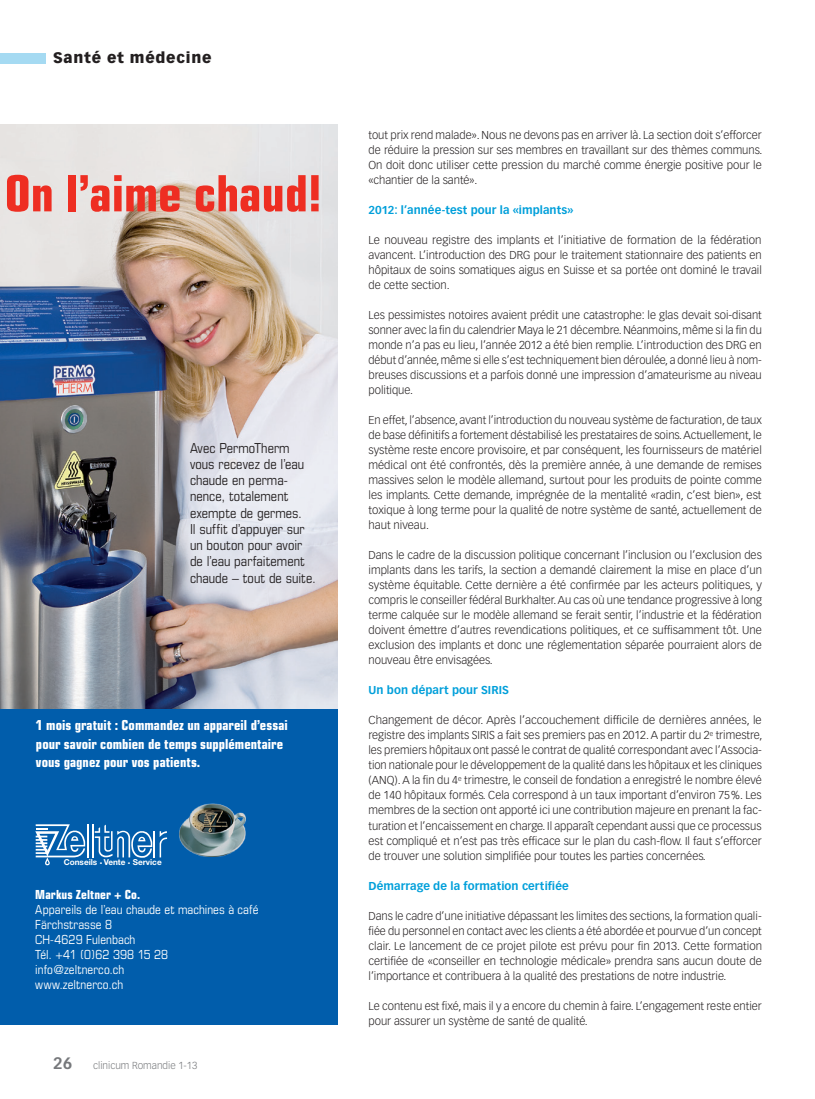
<style>
.page{position:relative;width:815px;height:1099px;background:#fff}
.page>*{position:absolute;margin:0;border:0;box-sizing:border-box;transform-origin:0 0}
.t1{font:700 condensed 50px "Eurostile";color:#ee2e22}
.t2{font:900 15px "Vectora LT Std";letter-spacing:.05em;color:#231f20}
.t3{font:condensed 13.75px/16.2px "Eurostile";color:#231f20}
.t4{font:700 condensed 13.75px/18.8px "Eurostile";color:#fff}
.t5{font:condensed 12.5px/15px "Eurostile";letter-spacing:.005em;color:#fff}
.t6{font:700 condensed 12.5px "Eurostile";letter-spacing:.01em;color:#fff}
.t7{font:300 11.25px/15px "Vectora LT Std";color:#231f20;text-align:justify}
.t8{font:700 11.25px "Vectora LT Std";letter-spacing:.005em;color:#009fda}
.t9{font:300 10px "Vectora LH";color:#76787b}
.t10{font:700 8.25px "Helvetica Neue";color:#fff}
.s1{font-size:5.12px}
.s2{font-weight:700;font-size:16.25px}
</style>
<div class="page">
<div style="left:0;top:53px;width:45px;height:10px;background:#a5daf2"></div>
<img style="left:0;top:124px;width:337px;height:585px">
<div style="left:0;top:709px;width:337px;height:315px;background:#015dab"></div>
<svg style="left:35px;top:824px;width:50px;height:41px"></svg>
<hr style="left:87px;top:824px;width:2px;height:33px;background:#fff">
<hr style="left:92px;top:824px;width:2px;height:33px;background:#fff">
<svg style="left:95px;top:824px;width:72px;height:33px"></svg>
<img style="left:179px;top:803px;width:66px;height:53px">
<h2 class="t2" style="left:53px;top:49px;width:160px">Santé et médecine</h2>
<h1 class="t1" style="left:5px;top:163px;width:319px">On l’aime chaud!</h1>
<p class="t3" style="left:190px;top:439px;width:127px">Avec PermoTherm vous recevez de l’eau chaude en perma&shy;nence, totalement exempte de germes.<br>Il suffit d’appuyer sur un bouton pour avoir de l’eau parfaitement chaude – tout de suite.</p>
<p class="t4" style="left:36px;top:715px;width:253px">1 mois gratuit : Commandez un appareil d’essai pour savoir combien de temps supplémentaire vous gagnez pour vos patients.</p>
<p class="t10" style="left:64px;top:857px;width:100px">Conseils <span class="s1">•</span> Vente <span class="s1">•</span> Service</p>
<p class="t6" style="left:35px;top:887px;width:106px">Markus Zeltner + Co.</p>
<p class="t5" style="left:35px;top:902px;width:225px">Appareils de l’eau chaude et machines à café<br>Färchstrasse 8<br>CH-4629 Fulenbach<br>Tél. +41 (0)62 398 15 28 info@zeltnerco.ch<br>www.zeltnerco.ch</p>
<p class="t9" style="left:53px;top:1059px;width:146px"><span class="s2">26</span> clinicum Romandie 1-13</p>
<p class="t7" style="left:369px;top:128px;width:395px">tout prix rend malade». Nous ne devons pas en arriver là. La section doit s’efforcer de réduire la pression sur ses membres en travaillant sur des thèmes communs.<br>On doit donc utiliser cette pression du marché comme énergie positive pour le «chantier de la santé».</p>
<p class="t8" style="left:369px;top:203px;width:207px">2012: l’année-test pour la «implants»</p>
<p class="t7" style="left:369px;top:233px;width:395px">Le nouveau registre des implants et l’initiative de formation de la fédération avancent. L’introduction des DRG pour le traitement stationnaire des patients en hôpitaux de soins somatiques aigus en Suisse et sa portée ont dominé le travail de cette section.</p>
<p class="t7" style="left:369px;top:308px;width:395px">Les pessimistes notoires avaient prédit une catastrophe: le glas devait soi-disant sonner avec la fin du calendrier Maya le 21 décembre. Néanmoins, même si la fin du monde n’a pas eu lieu, l’année 2012 a été bien remplie. L’introduction des DRG en début d’année, même si elle s’est techniquement bien déroulée, a donné lieu à nom&shy;breuses discussions et a parfois donné une impression d’amateurisme au niveau politique.</p>
<p class="t7" style="left:369px;top:413px;width:395px">En effet, l’absence, avant l’introduction du nouveau système de facturation, de taux de base définitifs a fortement déstabilisé les prestataires de soins. Actuellement, le système reste encore provisoire, et par conséquent, les fournisseurs de matériel médical ont été confrontés, dès la première année, à une demande de remises massives selon le modèle allemand, surtout pour les produits de pointe comme les implants. Cette demande, imprégnée de la mentalité «radin, c’est bien», est toxique à long terme pour la qualité de notre système de santé, actuellement de haut niveau.</p>
<p class="t7" style="left:369px;top:548px;width:395px">Dans le cadre de la discussion politique concernant l’inclusion ou l’exclusion des implants dans les tarifs, la section a demandé clairement la mise en place d’un système équitable. Cette dernière a été confirmée par les acteurs politiques, y compris le conseiller fédéral Burkhalter. Au cas où une tendance progressive à long terme calquée sur le modèle allemand se ferait sentir, l’industrie et la fédération doivent émettre d’autres revendications politiques, et ce suffisamment tôt. Une exclusion des implants et donc une réglementation séparée pourraient alors de nouveau être envisagées.</p>
<p class="t8" style="left:369px;top:683px;width:142px">Un bon départ pour SIRIS</p>
<p class="t7" style="left:369px;top:713px;width:395px">Changement de décor. Après l’accouchement difficile de dernières années, le registre des implants SIRIS a fait ses premiers pas en 2012. A partir du 2<sup>e</sup> trimestre, les premiers hôpitaux ont passé le contrat de qualité correspondant avec l’Associa&shy;tion nationale pour le développement de la qualité dans les hôpitaux et les cliniques (ANQ). A la fin du 4<sup>e</sup> trimestre, le conseil de fondation a enregistré le nombre élevé de 140 hôpitaux formés. Cela correspond à un taux important d’environ 75%. Les membres de la section ont apporté ici une contribution majeure en prenant la fac&shy;turation et l’encaissement en charge. Il apparaît cependant aussi que ce processus est compliqué et n’est pas très efficace sur le plan du cash-flow. Il faut s’efforcer de trouver une solution simplifiée pour toutes les parties concernées.</p>
<p class="t8" style="left:369px;top:878px;width:202px">Démarrage de la formation certifiée</p>
<p class="t7" style="left:369px;top:908px;width:395px">Dans le cadre d’une initiative dépassant les limites des sections, la formation quali&shy;fiée du personnel en contact avec les clients a été abordée et pourvue d’un concept clair. Le lancement de ce projet pilote est prévu pour fin 2013. Cette formation certifiée de «conseiller en technologie médicale» prendra sans aucun doute de l’importance et contribuera à la qualité des prestations de notre industrie.</p>
<p class="t7" style="left:369px;top:998px;width:395px">Le contenu est fixé, mais il y a encore du chemin à faire. L’engagement reste entier pour assurer un système de santé de qualité.</p>
</div>
